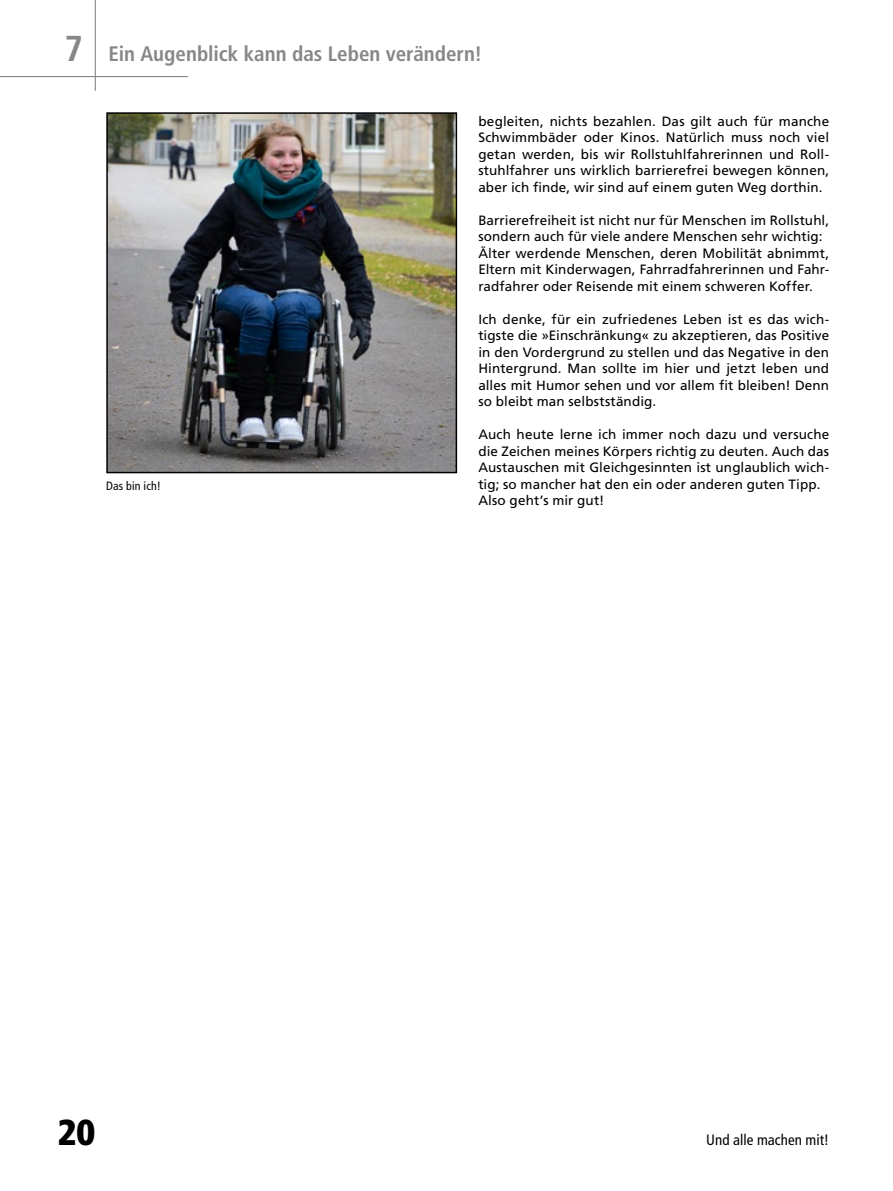
<style>
.page{position:relative;width:893px;height:1191px;background:#fff}
.page>*{position:absolute;margin:0;border:0;box-sizing:border-box;transform-origin:0 0}
.t1{font:900 condensed 36px "Frutiger LT Std";color:#000}
.t2{font:700 condensed 21px "Frutiger LT Std";color:#878786}
.t3{font:condensed 15px "Frutiger LT Std";color:#000}
.t4{font:13.5px/16.5px "Frutiger LT Std";letter-spacing:.01em;color:#000;text-align:justify}
.t5{font:condensed 12px "Frutiger LT Std";letter-spacing:.01em;color:#000}
.s1{font-size:36px}
</style>
<div class="page">
<hr style="left:0;top:76px;width:188px;height:1px;background:#878786">
<hr style="left:95px;top:0;width:1px;height:91px;background:#878786">
<img style="left:109px;top:115px;width:345px;height:355px">
<div style="left:106px;top:112px;width:351px;height:361px;border:2px solid #000"></div>
<h2 class="t2" style="left:65px;top:41px;width:419px"><span class="s1">7</span> Ein Augenblick kann das Leben verändern!</h2>
<p class="t5" style="left:106px;top:479px;width:56px">Das bin ich!</p>
<h1 class="t1" style="left:58px;top:1110px;width:39px">20</h1>
<p class="t4" style="left:478px;top:113px;width:352px">begleiten, nichts bezahlen. Das gilt auch für manche Schwimmbäder oder Kinos. Natürlich muss noch viel getan werden, bis wir Rollstuhlfahrerinnen und Roll&shy;stuhlfahrer uns wirklich barrierefrei bewegen können, aber ich finde, wir sind auf einem guten Weg dorthin.</p>
<p class="t4" style="left:478px;top:212px;width:352px;text-align:left">Barrierefreiheit ist nicht nur für Menschen im Rollstuhl, sondern auch für viele andere Menschen sehr wichtig:<br>Älter werdende Menschen, deren Mobilität abnimmt, Eltern mit Kinderwagen, Fahrradfahrerinnen und Fahr&shy;radfahrer oder Reisende mit einem schweren Koffer.</p>
<p class="t4" style="left:478px;top:311px;width:352px">Ich denke, für ein zufriedenes Leben ist es das wich&shy;tigste die »Einschränkung« zu akzeptieren, das Positive in den Vordergrund zu stellen und das Negative in den Hintergrund. Man sollte im hier und jetzt leben und alles mit Humor sehen und vor allem fit bleiben! Denn so bleibt man selbstständig.</p>
<p class="t4" style="left:478px;top:426px;width:352px;text-align:left">Auch heute lerne ich immer noch dazu und versuche die Zeichen meines Körpers richtig zu deuten. Auch das Austauschen mit Gleichgesinnten ist unglaublich wich&shy;tig; so mancher hat den ein oder anderen guten Tipp.<br>Also geht’s mir gut!</p>
<p class="t3" style="left:706px;top:1131px;width:124px">Und alle machen mit!</p>
</div>
